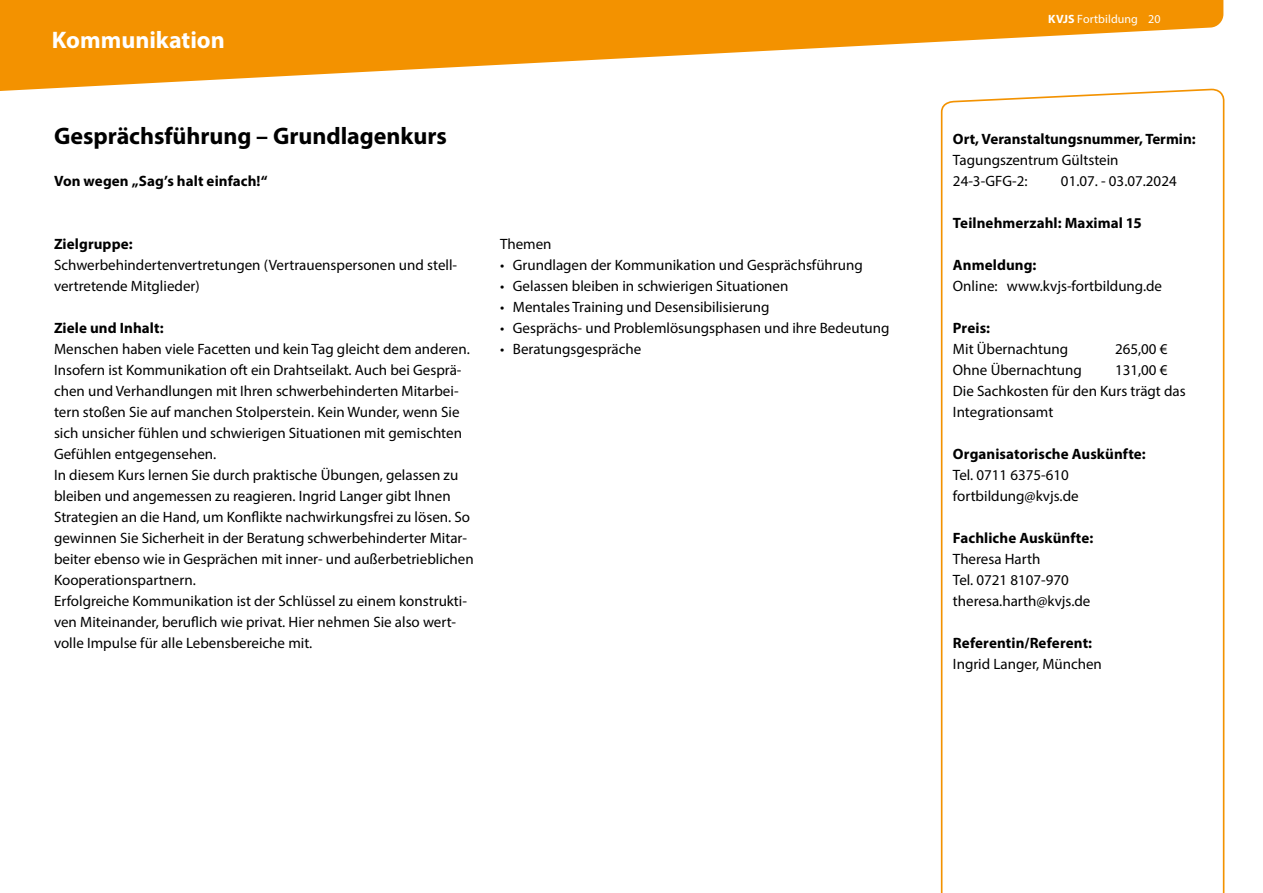
<style>
.page{position:relative;width:1263px;height:893px;background:#fff}
.page>*{position:absolute;margin:0;border:0;box-sizing:border-box;transform-origin:0 0}
.SemTitel{font:700 24px "Myriad Pro";color:#000}
.t1{font:700 24px "Myriad Pro";color:#fff}
.SemStandard{font:15px/21px "Myriad Pro";color:#000}
.SemÜberschrift{font:700 15px "Myriad Pro";letter-spacing:.005em;color:#000}
.SemOrt{font:700 15px "Myriad Pro";color:#000}
.SemUntertitel{font:700 15px "Myriad Pro";letter-spacing:.005em;color:#000}
.t2{font:12px "Myriad Pro";letter-spacing:.005em;color:#fff}
.s1{font-weight:700}
</style>
<div class="page">
<svg style="left:940px;top:92px;width:285px;height:801px"></svg>
<svg style="left:0;top:0;width:1223px;height:92px;fill:#f39200"></svg>
<h1 class="t1" style="left:52px;top:24px;width:174px">Kommunikation</h1>
<h1 class="SemTitel" style="left:54px;top:121px;width:394px">Gesprächsführung – Grundlagenkurs</h1>
<p class="SemUntertitel" style="left:54px;top:171px;width:215px">Von wegen „Sag’s halt einfach!“</p>
<h2 class="SemÜberschrift" style="left:54px;top:234px;width:80px">Zielgruppe:</h2>
<p class="SemStandard" style="left:54px;top:255px;width:405px">Schwerbehindertenvertretungen (Vertrauenspersonen und stell&shy;vertretende Mitglieder)</p>
<h2 class="SemÜberschrift" style="left:54px;top:318px;width:111px">Ziele und Inhalt:</h2>
<p class="SemStandard" style="left:54px;top:339px;width:417px">Menschen haben viele Facetten und kein Tag gleicht dem anderen.<br>Insofern ist Kommunikation oft ein Drahtseilakt. Auch bei Gesprä&shy;chen und Verhandlungen mit Ihren schwerbehinderten Mitarbei&shy;tern stoßen Sie auf manchen Stolperstein. Kein Wunder, wenn Sie sich unsicher fühlen und schwierigen Situationen mit gemischten Gefühlen entgegensehen.</p>
<p class="SemStandard" style="left:54px;top:465px;width:421px">In diesem Kurs lernen Sie durch praktische Übungen, gelassen zu bleiben und angemessen zu reagieren. Ingrid Langer gibt Ihnen Strategien an die Hand, um Konflikte nachwirkungsfrei zu lösen. So gewinnen Sie Sicherheit in der Beratung schwerbehinderter Mitar&shy;beiter ebenso wie in Gesprächen mit inner- und außerbetrieblichen Kooperationspartnern.</p>
<p class="SemStandard" style="left:54px;top:591px;width:414px">Erfolgreiche Kommunikation ist der Schlüssel zu einem konstrukti&shy;ven Miteinander, beruflich wie privat. Hier nehmen Sie also wert&shy;volle Impulse für alle Lebensbereiche mit.</p>
<p class="SemStandard" style="left:500px;top:234px;width:53px">Themen</p>
<p class="SemStandard" style="left:500px;top:255px;width:364px">• Grundlagen der Kommunikation und Gesprächsführung</p>
<p class="SemStandard" style="left:500px;top:276px;width:290px">• Gelassen bleiben in schwierigen Situationen</p>
<p class="SemStandard" style="left:500px;top:297px;width:271px">• Mentales Training und Desensibilisierung</p>
<p class="SemStandard" style="left:500px;top:318px;width:391px">• Gesprächs- und Problemlösungsphasen und ihre Bedeutung</p>
<p class="SemStandard" style="left:500px;top:339px;width:143px">• Beratungsgespräche</p>
<p class="t2" style="left:1048px;top:12px;width:114px"><span class="s1">KVJS</span> Fortbildung 20</p>
<h2 class="SemOrt" style="left:953px;top:129px;width:244px">Ort, Veranstaltungsnummer, Termin:</h2>
<p class="SemStandard" style="left:953px;top:150px;width:167px">Tagungszentrum Gültstein<br>24-3-GFG-2:</p>
<p class="SemStandard" style="left:1061px;top:171px;width:117px">01.07. - 03.07.2024</p>
<h2 class="SemÜberschrift" style="left:953px;top:213px;width:190px">Teilnehmerzahl: Maximal 15</h2>
<h2 class="SemÜberschrift" style="left:953px;top:255px;width:85px">Anmeldung:</h2>
<p class="SemStandard" style="left:953px;top:276px;width:211px">Online: www.kvjs-fortbildung.de</p>
<h2 class="SemÜberschrift" style="left:953px;top:318px;width:39px">Preis:</h2>
<p class="SemStandard" style="left:953px;top:339px;width:117px">Mit Übernachtung</p>
<p class="SemStandard" style="left:1115px;top:339px;width:54px">265,00 €</p>
<p class="SemStandard" style="left:953px;top:360px;width:130px">Ohne Übernachtung</p>
<p class="SemStandard" style="left:1115px;top:360px;width:54px">131,00 €</p>
<p class="SemStandard" style="left:953px;top:381px;width:234px">Die Sachkosten für den Kurs trägt das<br>Integrationsamt</p>
<h2 class="SemÜberschrift" style="left:953px;top:444px;width:194px">Organisatorische Auskünfte:</h2>
<p class="SemStandard" style="left:953px;top:465px;width:127px">Tel. 0711 6375-610 fortbildung@kvjs.de</p>
<h2 class="SemÜberschrift" style="left:953px;top:528px;width:142px">Fachliche Auskünfte:</h2>
<p class="SemStandard" style="left:953px;top:549px;width:139px">Theresa Harth<br>Tel. 0721 8107-970 theresa.harth@kvjs.de</p>
<h2 class="SemÜberschrift" style="left:953px;top:633px;width:141px">Referentin/Referent:</h2>
<p class="SemStandard" style="left:953px;top:654px;width:150px">Ingrid Langer, München</p>
</div>
